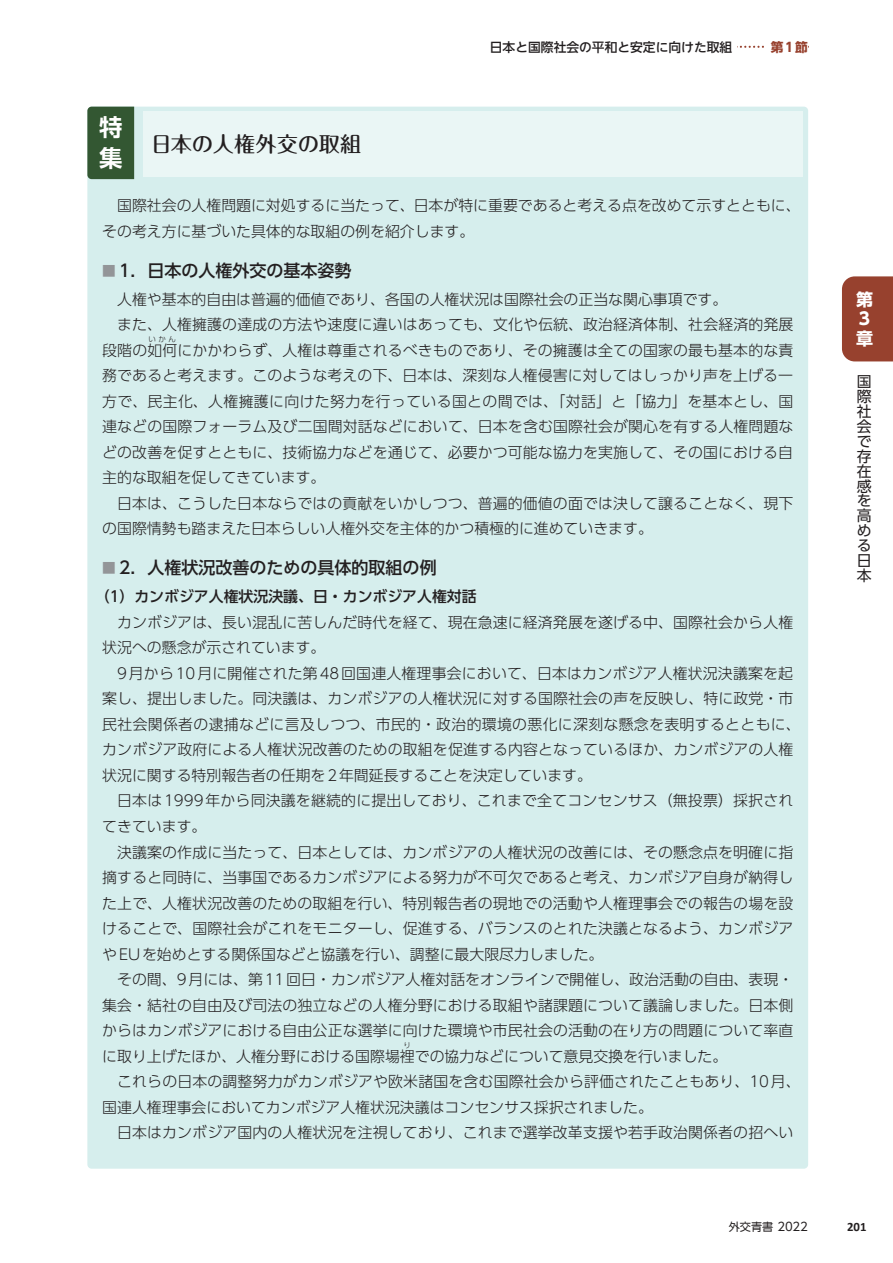
<style>
.page{position:relative;width:893px;height:1263px;background:#fff}
.page>*{position:absolute;margin:0;border:0;box-sizing:border-box;transform-origin:0 0}
.t1{font:700 23.4px/31.2px "UD Shin Go Pr 6 N De";color:#fff}
.t2{font:500 21.3px "Maru Fo Pro";letter-spacing:-.01em;color:#231f20}
.t3{font:500 16.95px "UD Shin Go Pr 6 N";color:#231f20}
.t4{font:700 16.95px/19.2px "UD Shin Go Pr 6 N";color:#fff}
.t5{font:300 14.85px/25.5px "UD Shin Go Pr 6 N";letter-spacing:.01em;color:#231f20}
.t6{font:500 14.85px "UD Shin Go Pr 6 N";color:#231f20}
.t7{font:14.85px/14.9px "UD Shin Go Pr 6 N";color:#231f20;text-align:justify}
.t8{font:500 12.75px "UD Shin Go NT Pr 6 N";color:#231f20}
.t9{font:700 12.75px "Calibri";color:#231f20}
.t10{font:700 12.75px "UD Shin Go NT Pr 6 N";color:#97412e}
.t11{font:11.1px "UD Shin Go NT Pr 6 N";color:#231f20}
.t12{font:300 7.5px "UD Shin Go Pr 6 N";color:#231f20}
.s1{font-family:"UD Reimin Pr 6 N";font-weight:700;font-size:13.65px;color:#939598}
.s2{font-size:11.7px}
</style>
<div class="page">
<div style="left:87px;top:107px;width:721px;height:1062px;background:#d6eeed;border-radius:4px"></div>
<div style="left:87px;top:107px;width:47px;height:72px;background:#335732"></div>
<div style="left:143px;top:111px;width:660px;height:66px;background:#eaf6f5"></div>
<svg style="left:737px;top:46px;width:27px;height:2px"></svg>
<div style="left:842px;top:276px;width:51px;height:85px;background:#97412e"></div>
<h1 class="t1" style="left:99px;top:111px;width:24px">特集</h1>
<h2 class="t2" style="left:151px;top:127px;width:212px">日本の人権外交の取組</h2>
<p class="t8" style="left:490px;top:36px;width:244px">日本と国際社会の平和と安定に向けた取組</p>
<p class="t10" style="left:771px;top:36px;width:39px">第1節</p>
<p class="t5" style="left:102px;top:192px;width:700px;text-indent:15px">国際社会の人権問題に対処するに当たって、日本が特に重要であると考える点を改めて示すとともに、その考え方に基づいた具体的な取組の例を紹介します。</p>
<p class="t3" style="left:102px;top:257px;width:251px"><span class="s1">■</span> 1．日本の人権外交の基本姿勢</p>
<p class="t5" style="left:117px;top:286px;width:612px">人権や基本的自由は普遍的価値であり、各国の人権状況は国際社会の正当な関心事項です。</p>
<p class="t5" style="left:117px;top:311px;width:678px">また、人権擁護の達成の方法や速度に違いはあっても、文化や伝統、政治経済体制、社会経済的発展</p>
<p class="t5" style="left:102px;top:337px;width:692px">段階の如何にかかわらず、人権は尊重されるべきものであり、その擁護は全ての国家の最も基本的な責</p>
<p class="t12" style="left:149px;top:333px;width:29px">いかん</p>
<p class="t5" style="left:102px;top:362px;width:693px;text-align:justify">務であると考えます。このような考えの下、日本は、深刻な人権侵害に対してはしっかり声を上げる一方で、民主化、人権擁護に向けた努力を行っている国との間では、「対話」と「協力」を基本とし、国連などの国際フォーラム及び二国間対話などにおいて、日本を含む国際社会が関心を有する人権問題などの改善を促すとともに、技術協力などを通じて、必要かつ可能な協力を実施して、その国における自主的な取組を促してきています。</p>
<p class="t5" style="left:102px;top:490px;width:692px;text-indent:15px">日本は、こうした日本ならではの貢献をいかしつつ、普遍的価値の面では決して譲ることなく、現下の国際情勢も踏まえた日本らしい人権外交を主体的かつ積極的に進めていきます。</p>
<p class="t3" style="left:102px;top:554px;width:336px"><span class="s1">■</span> 2．人権状況改善のための具体的取組の例</p>
<p class="t6" style="left:95px;top:585px;width:383px">（1）カンボジア人権状況決議、日・カンボジア人権対話</p>
<p class="t5" style="left:102px;top:609px;width:692px;text-indent:15px">カンボジアは、長い混乱に苦しんだ時代を経て、現在急速に経済発展を遂げる中、国際社会から人権状況への懸念が示されています。</p>
<p class="t5" style="left:102px;top:660px;width:700px;text-indent:15px">9月から10月に開催された第48回国連人権理事会において、日本はカンボジア人権状況決議案を起案し、提出しました。同決議は、カンボジアの人権状況に対する国際社会の声を反映し、特に政党・市民社会関係者の逮捕などに言及しつつ、市民的・政治的環境の悪化に深刻な懸念を表明するとともに、カンボジア政府による人権状況改善のための取組を促進する内容となっているほか、カンボジアの人権状況に関する特別報告者の任期を2年間延長することを決定しています。</p>
<p class="t5" style="left:102px;top:787px;width:693px;text-indent:15px">日本は1999年から同決議を継続的に提出しており、これまで全てコンセンサス（無投票）採択されてきています。</p>
<p class="t5" style="left:102px;top:838px;width:692px;text-align:justify;text-indent:15px">決議案の作成に当たって、日本としては、カンボジアの人権状況の改善には、その懸念点を明確に指摘すると同時に、当事国であるカンボジアによる努力が不可欠であると考え、カンボジア自身が納得した上で、人権状況改善のための取組を行い、特別報告者の現地での活動や人権理事会での報告の場を設けることで、国際社会がこれをモニターし、促進する、バランスのとれた決議となるよう、カンボジアやEUを始めとする関係国などと協議を行い、調整に最大限尽力しました。</p>
<p class="t5" style="left:102px;top:966px;width:693px;text-align:justify;text-indent:15px">その間、9月には、第11回日・カンボジア人権対話をオンラインで開催し、政治活動の自由、表現・集会・結社の自由及び司法の独立などの人権分野における取組や諸課題について議論しました。日本側からはカンボジアにおける自由公正な選挙に向けた環境や市民社会の活動の在り方の問題について率直に取り上げたほか、人権分野における国際場裡での協力などについて意見交換を行いました。</p>
<p class="t12" style="left:404px;top:1039px;width:9px">り</p>
<p class="t5" style="left:102px;top:1068px;width:700px;text-indent:15px">これらの日本の調整努力がカンボジアや欧米諸国を含む国際社会から評価されたこともあり、10月、国連人権理事会においてカンボジア人権状況決議はコンセンサス採択されました。</p>
<p class="t5" style="left:117px;top:1119px;width:678px">日本はカンボジア国内の人権状況を注視しており、これまで選挙改革支援や若手政治関係者の招へい</p>
<p class="t4" style="left:856px;top:290px;width:18px">第<br>3章</p>
<p class="t7" style="left:857px;top:374px;width:16px">国際社会で存在感を高める日本</p>
<p class="t11" style="left:729px;top:1218px;width:81px">外交青書 <span class="s2">2022</span></p>
<p class="t9" style="left:847px;top:1217px;width:21px">201</p>
</div>
